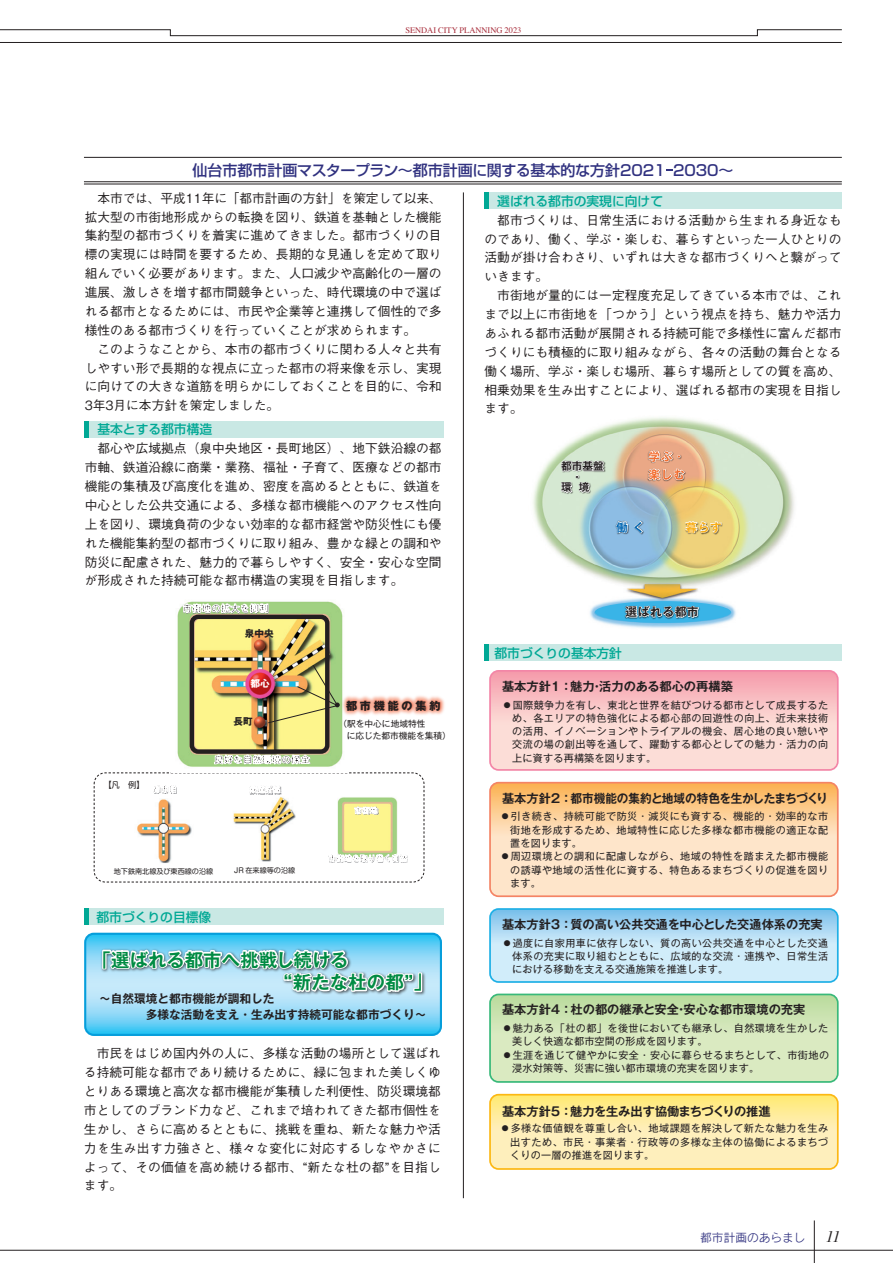
<style>
.page{position:relative;width:893px;height:1263px;background:#fff}
.page>*{position:absolute;margin:0;border:0;box-sizing:border-box;transform-origin:0 0}
.t1{font:700 18.3px "Gothic MB101 Pr 6 De";letter-spacing:.01em;color:#008b43}
.t2{font:italic 15.9px "Times";color:#231f20}
.t3{font:500 15px "Shin Go Pr 6";color:#30317f}
.t4{font:500 12.75px/18.9px "Gothic BBB Pr 6";color:#231f20}
.t5{font:500 12.75px "Shin Go Pr 6";color:#00a895}
.t6{font:700 12.15px "Gothic MB101 Pr 6 De";color:#231f20}
.t7{font:700 11.7px/15.9px "Gothic MB101 Pr 6 De";color:#231f20}
.t8{font:11.7px "Rodin Pro M";color:#30317f}
.t9{font:700 11.7px/18px "Gothic MB101 Pr 6 De";color:#f36e31}
.t10{font:700 11.7px "Gothic MB101 Pr 6 De";color:#faaf18}
.t11{font:700 11.7px "Gothic MB101 Pr 6 De";color:#0166b3}
.t12{font:800 11.1px "Gothic MB101 Pr 6";letter-spacing:.26em;color:#231f20}
.t13{font:700 10.65px/10.6px "Gothic MB101 Pr 6 De";color:#231f20}
.t14{font:10.05px/13.4px "Gothic MB101 Pr 6";letter-spacing:.045em;color:#231f20;text-align:justify}
.t15{font:700 9.6px "Gothic MB101 Pr 6";color:#231f20}
.t16{font:700 9.6px "Gothic MB101 Pr 6";color:#fff}
.t17{font:8.7px/12.1px "Gothic MB101 Pr 6";color:#231f20}
.t18{font:8.4px "Times";color:#a72b39}
.t19{font:8.25px "Shin M Go Pr 6";color:#231f20}
.t20{font:7.05px "Shin M Go Pr 6";color:#231f20}
.s1{font-family:"Koz Go Pr 6 N"}
</style>
<div class="page">
<svg style="left:137px;top:785px;width:271px;height:78px"></svg>
<div style="left:485px;top:644px;width:357px;height:17px;background:#c9e8e4"></div>
<hr style="left:485px;top:644px;width:4px;height:17px;background:#00a895">
<div style="left:85px;top:421px;width:359px;height:17px;background:#c9e8e4"></div>
<hr style="left:85px;top:421px;width:4px;height:17px;background:#00a895">
<div style="left:485px;top:192px;width:357px;height:17px;background:#c9e8e4"></div>
<hr style="left:485px;top:192px;width:4px;height:17px;background:#00a895">
<hr style="left:463px;top:192px;width:1px;height:1006px;background:#231f20">
<hr style="left:84px;top:157px;width:758px;height:1px;background:#231f20">
<hr style="left:84px;top:184px;width:758px;height:1px;background:#231f20">
<hr style="left:84px;top:181px;width:758px;height:1px;background:#231f20">
<div style="left:85px;top:908px;width:359px;height:17px;background:#c9e8e4"></div>
<hr style="left:85px;top:908px;width:4px;height:17px;background:#00a895">
<div style="left:84px;top:933px;width:358px;height:103px;border:2px solid #069edb;border-radius:9px"></div>
<svg style="left:85px;top:934px;width:356px;height:101px;background:#94d8f2"></svg>
<svg style="left:492px;top:673px;width:344px;height:95px;background:#facbcb"></svg>
<div style="left:489px;top:670px;width:350px;height:101px;border:2px solid #f386a7;border-radius:9px"></div>
<svg style="left:492px;top:911px;width:344px;height:69px;background:#bce2f6"></svg>
<div style="left:489px;top:908px;width:350px;height:75px;border:2px solid #1fb0e6;border-radius:9px"></div>
<svg style="left:492px;top:785px;width:344px;height:109px;background:#fdd9ae"></svg>
<div style="left:489px;top:782px;width:350px;height:115px;border:2px solid #f48465;border-radius:9px"></div>
<svg style="left:492px;top:996px;width:344px;height:84px;background:#d2e6b8"></svg>
<div style="left:489px;top:993px;width:350px;height:90px;border:2px solid #39b97a;border-radius:9px"></div>
<svg style="left:490px;top:1095px;width:346px;height:72px;background:#feedab"></svg>
<div style="left:489px;top:1094px;width:350px;height:76px;border:2px solid #fcb814;border-radius:9px"></div>
<div style="left:94px;top:772px;width:330px;height:110px;border:1px dashed #231f20;border-radius:11px"></div>
<img style="left:533px;top:417px;width:261px;height:211px">
<img style="left:559px;top:494px;width:47px;height:4px">
<svg style="left:559px;top:457px;width:47px;height:37px"></svg>
<img style="left:647px;top:449px;width:41px;height:37px">
<svg style="left:647px;top:450px;width:39px;height:31px"></svg>
<img style="left:614px;top:520px;width:34px;height:18px">
<svg style="left:615px;top:520px;width:29px;height:23px"></svg>
<img style="left:684px;top:520px;width:41px;height:18px">
<svg style="left:684px;top:521px;width:38px;height:13px"></svg>
<img style="left:177px;top:601px;width:166px;height:166px">
<svg style="left:183px;top:602px;width:85px;height:22px"></svg>
<img style="left:203px;top:754px;width:118px;height:10px">
<svg style="left:214px;top:754px;width:96px;height:10px"></svg>
<div style="left:190px;top:615px;width:139px;height:139px;border:4px solid #231f20;border-radius:6px"></div>
<img style="left:267px;top:664px;width:73px;height:60px">
<img style="left:340px;top:694px;width:99px;height:24px">
<img style="left:343px;top:697px;width:102px;height:20px">
<div style="left:595px;top:601px;width:136px;height:22px;background:#39b4e7;border-radius:50%"></div>
<img style="left:624px;top:607px;width:78px;height:16px">
<svg style="left:624px;top:602px;width:75px;height:16px"></svg>
<hr style="left:814px;top:1220px;width:1px;height:43px;background:#231f20">
<hr style="left:0;top:1250px;width:893px;height:1px;background:#231f20">
<svg style="left:0;top:29px;width:842px;height:14px"></svg>
<p class="t18" style="left:405px;top:22px;width:118px">SENDAI CITY PLANNING 2023</p>
<p class="t3" style="left:192px;top:158px;width:543px">仙台市都市計画マスタープラン～都市計画に関する基本的な方針2021 2030～</p>
<p class="t4" style="left:85px;top:188px;width:359px;text-indent:13px">本市では、平成11年に「都市計画の方針」を策定して以来、拡大型の市街地形成からの転換を図り、鉄道を基軸とした機能集約型の都市づくりを着実に進めてきました。都市づくりの目標の実現には時間を要するため、長期的な見通しを定めて取り組んでいく必要があります。また、人口減少や高齢化の一層の進展、激しさを増す都市間競争といった、時代環境の中で選ばれる都市となるためには、市民や企業等と連携して個性的で多様性のある都市づくりを行っていくことが求められます。<br>　このようなことから、本市の都市づくりに関わる人々と共有しやすい形で長期的な視点に立った都市の将来像を示し、実現に向けての大きな道筋を明らかにしておくことを目的に、令和<br>3年3月に本方針を策定しました。</p>
<p class="t5" style="left:85px;top:419px;width:129px">　基本とする都市構造</p>
<p class="t4" style="left:85px;top:438px;width:358px;text-align:justify">　都心や広域拠点（泉中央地区・長町地区）、地下鉄沿線の都市軸、鉄道沿線に商業・業務、福祉・子育て、医療などの都市機能の集積及び高度化を進め、密度を高めるとともに、鉄道を中心とした公共交通による、多様な都市機能へのアクセス性向上を図り、環境負荷の少ない効率的な都市経営や防災性にも優れた機能集約型の都市づくりに取り組み、豊かな緑との調和や防災に配慮された、魅力的で暮らしやすく、安全・安心な空間が形成された持続可能な都市構造の実現を目指します。</p>
<p class="t15" style="left:245px;top:625px;width:30px">泉中央</p>
<p class="t16" style="left:250px;top:675px;width:21px">都心</p>
<p class="t19" style="left:103px;top:778px;width:43px">【凡 例】</p>
<p class="t15" style="left:234px;top:714px;width:21px">長町</p>
<p class="t20" style="left:114px;top:866px;width:101px">地下鉄南北線及び東西線の沿線</p>
<p class="t20" style="left:234px;top:865px;width:63px">JR 在来線等の沿線</p>
<p class="t12" style="left:346px;top:696px;width:96px">都市機能の集約</p>
<p class="t17" style="left:347px;top:717px;width:106px;text-indent:-8px">（駅を中心に地域特性<br>に応じた都市機能を集積）</p>
<p class="t5" style="left:97px;top:906px;width:116px">都市づくりの目標像</p>
<h1 class="t1" style="left:92px;top:944px;width:258px">「選ばれる都市へ挑戦し続ける</h1>
<p class="t7" style="left:99px;top:990px;width:329px">～自然環境と都市機能が調和した<br>　　　　多様な活動を支え・生み出す持続可能な都市づくり～</p>
<p class="t4" style="left:84px;top:1043px;width:359px;text-align:justify">　市民をはじめ国内外の人に、多様な活動の場所として選ばれる持続可能な都市であり続けるために、緑に包まれた美しくゆとりある環境と高次な都市機能が集積した利便性、防災環境都市としてのブランド力など、これまで培われてきた都市個性を生かし、さらに高めるとともに、挑戦を重ね、新たな魅力や活力を生み出す力強さと、様々な変化に対応するしなやかさによって、その価値を高め続ける都市、“新たな杜の都”を目指します。</p>
<p class="t5" style="left:485px;top:191px;width:180px">　選ばれる都市の実現に向けて</p>
<p class="t4" style="left:485px;top:210px;width:359px">　都市づくりは、日常生活における活動から生まれる身近なものであり、働く、学ぶ・楽しむ、暮らすといった一人ひとりの活動が掛け合わさり、いずれは大きな都市づくりへと繋がっていきます。<br>　市街地が量的には一定程度充足してきている本市では、これまで以上に市街地を「つかう」という視点を持ち、魅力や活力あふれる都市活動が展開される持続可能で多様性に富んだ都市づくりにも積極的に取り組みながら、各々の活動の舞台となる働く場所、学ぶ・楽しむ場所、暮らす場所としての質を高め、相乗効果を生み出すことにより、選ばれる都市の実現を目指します。</p>
<p class="t13" style="left:561px;top:460px;width:44px">都市基盤　・<br>環 境</p>
<p class="t9" style="left:648px;top:447px;width:38px">学ぶ・楽しむ</p>
<p class="t11" style="left:616px;top:517px;width:30px">働く</p>
<p class="t10" style="left:686px;top:517px;width:38px">暮らす</p>
<p class="t7" style="left:626px;top:603px;width:75px">選ばれる都市</p>
<p class="t5" style="left:494px;top:642px;width:129px">都市づくりの基本方針</p>
<p class="t6" style="left:502px;top:676px;width:232px">基本方針１：魅力・活力のある都心の再構築</p>
<p class="t14" style="left:512px;top:697px;width:318px;text-indent:-10px"><span class="s1">●</span>国際競争力を有し、東北と世界を結びつける都市として成長するため、各エリアの特色強化による都心部の回遊性の向上、近未来技術の活用、イノベーションやトライアルの機会、居心地の良い憩いや交流の場の創出等を通して、躍動する都心としての魅力・活力の向上に資する再構築を図ります。</p>
<p class="t6" style="left:502px;top:788px;width:327px">基本方針２：都市機能の集約と地域の特色を生かしたまちづくり</p>
<p class="t14" style="left:510px;top:809px;width:320px;text-indent:-10px"><span class="s1">●</span>引き続き、持続可能で防災・減災にも資する、機能的・効率的な市街地を形成するため、地域特性に応じた多様な都市機能の適正な配置を図ります。</p>
<p class="t14" style="left:510px;top:849px;width:320px;text-indent:-10px"><span class="s1">●</span>周辺環境との調和に配慮しながら、地域の特性を踏まえた都市機能の誘導や地域の活性化に資する、特色あるまちづくりの促進を図ります。</p>
<p class="t6" style="left:502px;top:914px;width:322px">基本方針３：質の高い公共交通を中心とした交通体系の充実</p>
<p class="t14" style="left:512px;top:935px;width:318px;text-indent:-10px"><span class="s1">●</span>過度に自家用車に依存しない、質の高い公共交通を中心とした交通体系の充実に取り組むとともに、広域的な交流・連携や、日常生活における移動を支える交通施策を推進します。</p>
<p class="t6" style="left:502px;top:999px;width:305px">基本方針４：杜の都の継承と安全・安心な都市環境の充実</p>
<p class="t14" style="left:512px;top:1021px;width:317px;text-indent:-10px"><span class="s1">●</span>魅力ある「杜の都」を後世においても継承し、自然環境を生かした美しく快適な都市空間の形成を図ります。</p>
<p class="t14" style="left:512px;top:1047px;width:318px;text-indent:-10px"><span class="s1">●</span>生涯を通じて健やかに安全・安心に暮らせるまちとして、市街地の浸水対策等、災害に強い都市環境の充実を図ります。</p>
<p class="t6" style="left:502px;top:1101px;width:270px">基本方針５：魅力を生み出す協働まちづくりの推進</p>
<p class="t14" style="left:510px;top:1121px;width:320px;text-indent:-10px"><span class="s1">●</span>多様な価値観を尊重し合い、地域課題を解決して新たな魅力を生み出すため、市民・事業者・行政等の多様な主体の協働によるまちづくりの一層の推進を図ります。</p>
<p class="t8" style="left:700px;top:1229px;width:107px">都市計画のあらまし</p>
<p class="t2" style="left:826px;top:1222px;width:16px">11</p>
<p class="t8" style="left:703px;top:1229px;width:95px">都市計画のあらま</p>
</div>
